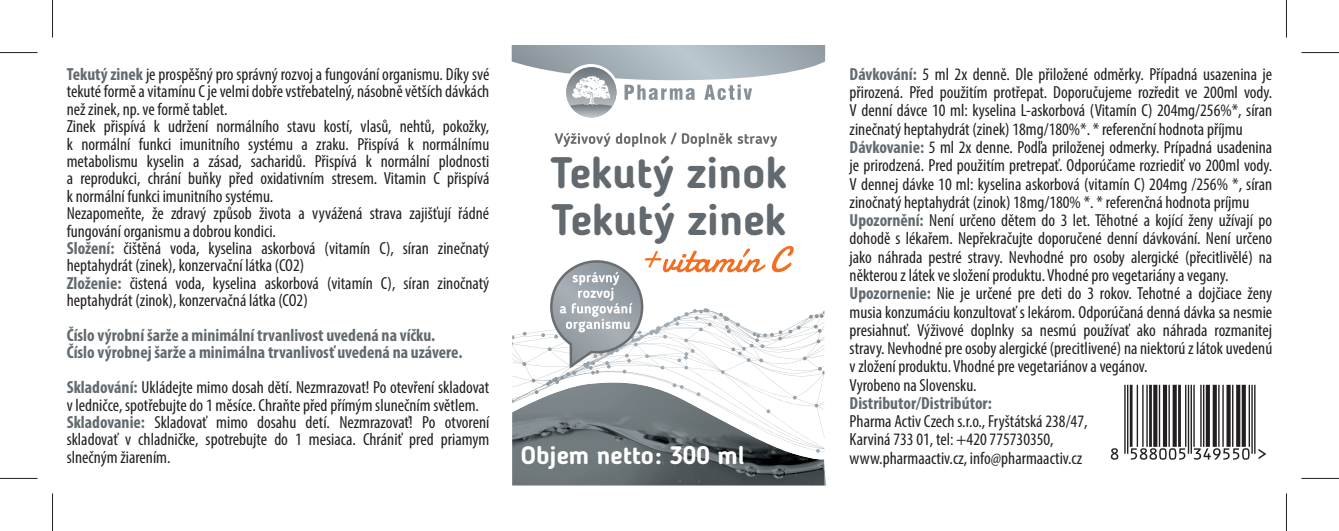
<style>
.page{position:relative;width:1339px;height:531px;background:#fff}
.page>*{position:absolute;margin:0;border:0;box-sizing:border-box;transform-origin:0 0}
.t1{font:700 43.75px/47.2px "Blogger Sans";color:#626a6f}
.t2{font:700 25px "Blogger Sans";color:#fff}
.t3{font:condensed 17.5px/18.2px "Myriad Pro";color:#231f20}
.t4{font:700 condensed 17.5px/17.5px "Myriad Pro";color:#626a6f}
.s1{font-weight:700;color:#626a6f}
</style>
<div class="page">
<img style="left:512px;top:382px;width:312px;height:103px">
<svg style="left:554px;top:132px;width:222px;height:15px"></svg>
<svg style="left:511px;top:45px;width:314px;height:72px"></svg>
<svg style="left:512px;top:248px;width:253px;height:123px"></svg>
<svg style="left:771px;top:246px;width:22px;height:26px"></svg>
<svg style="left:1110px;top:384px;width:155px;height:75px"></svg>
<hr style="left:0;top:52px;width:38px;height:1px;background:#231f20">
<hr style="left:1301px;top:52px;width:37px;height:1px;background:#231f20">
<hr style="left:0;top:477px;width:38px;height:1px;background:#231f20">
<hr style="left:1301px;top:477px;width:37px;height:1px;background:#231f20">
<hr style="left:52px;top:0;width:1px;height:38px;background:#231f20">
<hr style="left:52px;top:493px;width:1px;height:37px;background:#231f20">
<hr style="left:1285px;top:0;width:1px;height:38px;background:#231f20">
<hr style="left:1285px;top:493px;width:1px;height:37px;background:#231f20">
<p class="t3" style="left:67px;top:67px;width:424px;line-height:17.5px"><span class="s1">Tekutý zinek</span> je prospěšný pro správný rozvoj a fungování organismu. Díky své tekuté formě a vitamínu C je velmi dobře vstřebatelný, násobně větších dávkách než zinek, np. ve formě tablet.<br>Zinek přispívá k udržení normálního stavu kostí, vlasů, nehtů, pokožky, k normální funkci imunitního systému a zraku. Přispívá k normálnímu metabolismu kyselin a zásad, sacharidů. Přispívá k normální plodnosti a reprodukci, chrání buňky před oxidativním stresem. Vitamin C přispívá k normální funkci imunitního systému.<br>Nezapomeňte, že zdravý způsob života a vyvážená strava zajišťují řádné fungování organismu a dobrou kondici.<br><span class="s1">Složení:</span> čištěná voda, kyselina askorbová (vitamín C), síran zinečnatý heptahydrát (zinek), konzervační látka (CO2)<br><span class="s1">Zloženie:</span> čistená voda, kyselina askorbová (vitamín C), síran zinočnatý heptahydrát (zinok), konzervačná látka (CO2)</p>
<p class="t4" style="left:67px;top:327px;width:397px">Číslo výrobní šarže a minimální trvanlivost uvedená na víčku.<br>Číslo výrobnej šarže a minimálna trvanlivosť uvedená na uzávere.</p>
<p class="t3" style="left:67px;top:380px;width:424px;line-height:17.5px"><span class="s1">Skladování:</span> Ukládejte mimo dosah dětí. Nezmrazovat! Po otevření skladovat v ledničce, spotřebujte do 1 měsíce. Chraňte před přímým slunečním světlem.<br><span class="s1">Skladovanie:</span> Skladovať mimo dosahu detí. Nezmrazovať! Po otvorení skladovať v chladničke, spotrebujte do 1 mesiaca. Chrániť pred priamym slnečným žiarením.</p>
<p class="t3" style="left:849px;top:66px;width:424px"><span class="s1">Dávkování:</span> 5 ml 2x denně. Dle přiložené odměrky. Případná usazenina je přirozená. Před použitím protřepat. Doporučujeme rozředit ve 200ml vody.<br>V denní dávce 10 ml: kyselina L-askorbová (Vitamín C) 204mg/256%*, síran zinečnatý heptahydrát (zinek) 18mg/180%*. * referenční hodnota příjmu <span class="s1">Dávkovanie:</span> 5 ml 2x denne. Podľa priloženej odmerky. Prípadná usadenina je prirodzená. Pred použitím pretrepať. Odporúčame rozriediť vo 200ml vody.<br>V dennej dávke 10 ml: kyselina askorbová (vitamín C) 204mg /256% *, síran zinočnatý heptahydrát (zinok) 18mg/180% *. * referenčná hodnota príjmu <span class="s1">Upozornění:</span> Není určeno dětem do 3 let. Těhotné a kojící ženy užívají po dohodě s lékařem. Nepřekračujte doporučené denní dávkování. Není určeno jako náhrada pestré stravy. Nevhodné pro osoby alergické (přecitlivělé) na některou z látek ve složení produktu. Vhodné pro vegetariány a vegany.<br><span class="s1">Upozornenie:</span> Nie je určené pre deti do 3 rokov. Tehotné a dojčiace ženy musia konzumáciu konzultovať s lekárom. Odporúčaná denná dávka sa nesmie presiahnuť. Výživové doplnky sa nesmú používať ako náhrada rozmanitej stravy. Nevhodné pre osoby alergické (precitlivené) na niektorú z látok uvedenú v zložení produktu. Vhodné pre vegetariánov a vegánov.<br>Vyrobeno na Slovensku.</p>
<p class="t4" style="left:849px;top:395px;width:144px">Distributor/Distribútor:</p>
<p class="t3" style="left:849px;top:413px;width:239px">Pharma Activ Czech s.r.o., Fryštátská 238/47,<br>Karviná 733 01, tel: +420 775730350,</p>
<h1 class="t1" style="left:550px;top:154px;width:238px">Tekutý zinok<br>Tekutý zinek</h1>
<h2 class="t2" style="left:521px;top:445px;width:225px">Objem netto: 300 ml</h2>
<p class="t3" style="left:849px;top:450px;width:234px">www.pharmaactiv.cz, info@pharmaactiv.cz</p>
</div>
